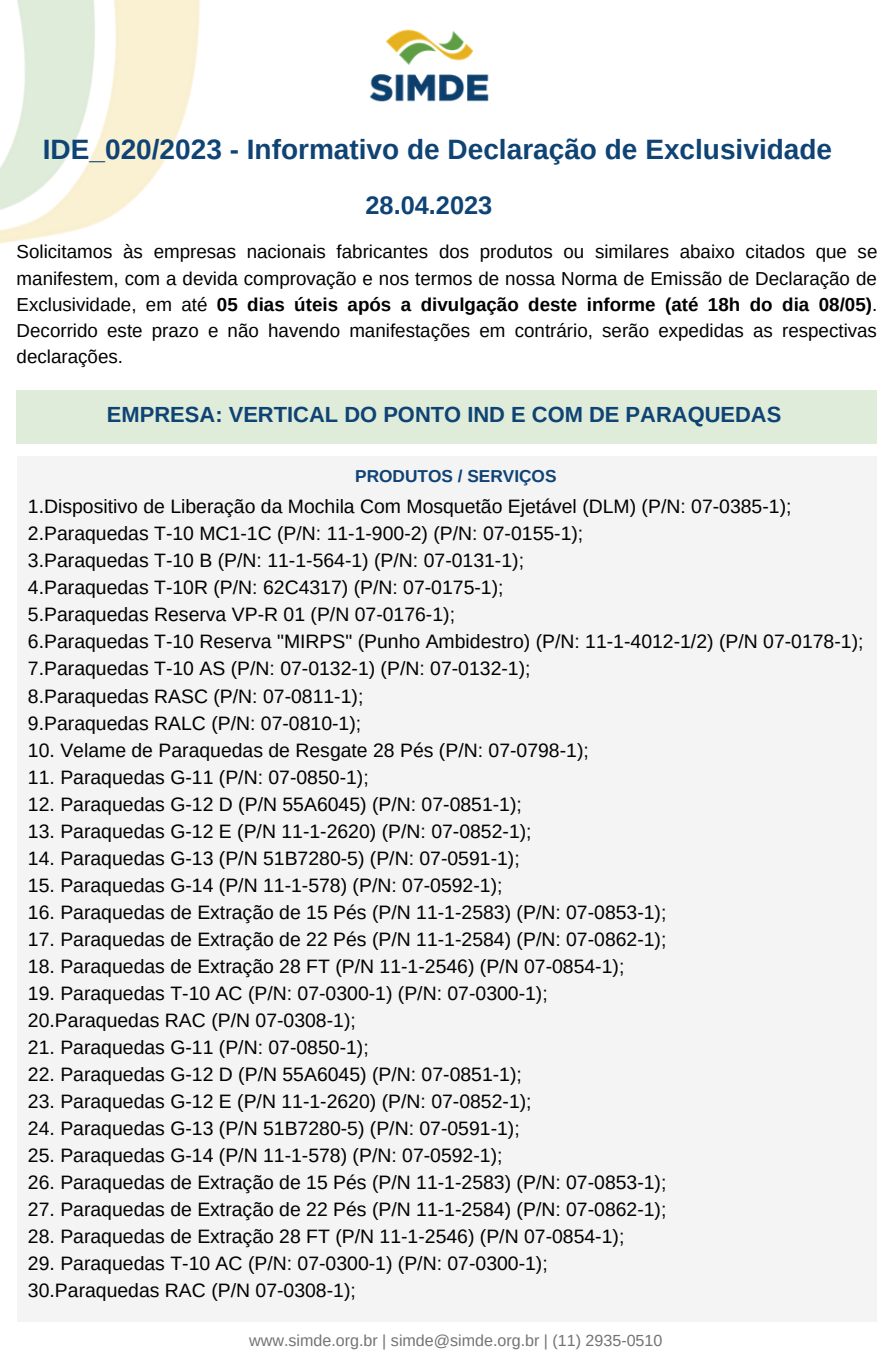
<style>
.page{position:relative;width:894px;height:1361px;background:#fff}
.page>*{position:absolute;margin:0;border:0;box-sizing:border-box;transform-origin:0 0}
.t1{font:700 28.05px "Arimo";color:#0e4374}
.t2{font:700 25.35px "Arimo";color:#0e4374}
.t3{font:700 21.9px "Arimo";color:#0e4374}
.t4{font:19.35px/27px "Arimo";color:#000}
.t5{font:18.75px/26.2px "Arimo";color:#000;text-align:justify}
.t6{font:700 17.25px "Arimo";color:#0e4374}
.t7{font:16.05px "Arimo";color:#737373}
.s1{font-weight:700}
</style>
<div class="page">
<img style="left:369px;top:29px;width:120px;height:73px">
<div style="left:17px;top:390px;width:859px;height:53px;background:#dfecda"></div>
<div style="left:17px;top:456px;width:859px;height:864px;background:#f4f4f4"></div>
<img style="left:0;top:0;width:200px;height:244px">
<h1 class="t1" style="left:43px;top:133px;width:790px">IDE_020/2023 - Informativo de Declaração de Exclusividade</h1>
<h2 class="t2" style="left:365px;top:191px;width:128px">28.04.2023</h2>
<p class="t5" style="left:17px;top:239px;width:862px">Solicitamos às empresas nacionais fabricantes dos produtos ou similares abaixo citados que se manifestem, com a devida comprovação e nos termos de nossa Norma de Emissão de Declaração de Exclusividade, em até <span class="s1">05 dias úteis após a divulgação deste informe (até 18h do dia 08/05)</span>.<br>Decorrido este prazo e não havendo manifestações em contrário, serão expedidas as respectivas declarações.</p>
<p class="t3" style="left:107px;top:402px;width:675px">EMPRESA: VERTICAL DO PONTO IND E COM DE PARAQUEDAS</p>
<p class="t6" style="left:355px;top:466px;width:203px">PRODUTOS / SERVIÇOS</p>
<p class="t4" style="left:28px;top:493px;width:836px">1.Dispositivo de Liberação da Mochila Com Mosquetão Ejetável (DLM) (P/N: 07-0385-1); 2.Paraquedas T-10 MC1-1C (P/N: 11-1-900-2) (P/N: 07-0155-1);<br>3.Paraquedas T-10 B (P/N: 11-1-564-1) (P/N: 07-0131-1);<br>4.Paraquedas T-10R (P/N: 62C4317) (P/N: 07-0175-1);<br>5.Paraquedas Reserva VP-R 01 (P/N 07-0176-1);<br>6.Paraquedas T-10 Reserva "MIRPS" (Punho Ambidestro) (P/N: 11-1-4012-1/2) (P/N 07-0178-1); 7.Paraquedas T-10 AS (P/N: 07-0132-1) (P/N: 07-0132-1);<br>8.Paraquedas RASC (P/N: 07-0811-1);<br>9.Paraquedas RALC (P/N: 07-0810-1);</p>
<p class="t4" style="left:28px;top:736px;width:562px">10. Velame de Paraquedas de Resgate 28 Pés (P/N: 07-0798-1);</p>
<p class="t4" style="left:28px;top:763px;width:342px">11. Paraquedas G-11 (P/N: 07-0850-1);</p>
<p class="t4" style="left:28px;top:790px;width:495px">12. Paraquedas G-12 D (P/N 55A6045) (P/N: 07-0851-1);</p>
<p class="t4" style="left:28px;top:817px;width:505px">13. Paraquedas G-12 E (P/N 11-1-2620) (P/N: 07-0852-1);</p>
<p class="t4" style="left:28px;top:844px;width:493px">14. Paraquedas G-13 (P/N 51B7280-5) (P/N: 07-0591-1);</p>
<p class="t4" style="left:28px;top:871px;width:476px">15. Paraquedas G-14 (P/N 11-1-578) (P/N: 07-0592-1);</p>
<p class="t4" style="left:28px;top:898px;width:639px">16. Paraquedas de Extração de 15 Pés (P/N 11-1-2583) (P/N: 07-0853-1);</p>
<p class="t4" style="left:28px;top:925px;width:639px">17. Paraquedas de Extração de 22 Pés (P/N 11-1-2584) (P/N: 07-0862-1);</p>
<p class="t4" style="left:28px;top:952px;width:597px">18. Paraquedas de Extração 28 FT (P/N 11-1-2546) (P/N 07-0854-1);</p>
<p class="t4" style="left:28px;top:979px;width:521px">19. Paraquedas T-10 AC (P/N: 07-0300-1) (P/N: 07-0300-1);<br>20.Paraquedas RAC (P/N 07-0308-1);</p>
<p class="t4" style="left:28px;top:1033px;width:342px">21. Paraquedas G-11 (P/N: 07-0850-1);</p>
<p class="t4" style="left:28px;top:1060px;width:495px">22. Paraquedas G-12 D (P/N 55A6045) (P/N: 07-0851-1);</p>
<p class="t4" style="left:28px;top:1087px;width:505px">23. Paraquedas G-12 E (P/N 11-1-2620) (P/N: 07-0852-1);</p>
<p class="t4" style="left:28px;top:1114px;width:493px">24. Paraquedas G-13 (P/N 51B7280-5) (P/N: 07-0591-1);</p>
<p class="t4" style="left:28px;top:1141px;width:476px">25. Paraquedas G-14 (P/N 11-1-578) (P/N: 07-0592-1);</p>
<p class="t4" style="left:28px;top:1168px;width:639px">26. Paraquedas de Extração de 15 Pés (P/N 11-1-2583) (P/N: 07-0853-1);</p>
<p class="t4" style="left:28px;top:1195px;width:639px">27. Paraquedas de Extração de 22 Pés (P/N 11-1-2584) (P/N: 07-0862-1);</p>
<p class="t4" style="left:28px;top:1222px;width:597px">28. Paraquedas de Extração 28 FT (P/N 11-1-2546) (P/N 07-0854-1);</p>
<p class="t4" style="left:28px;top:1249px;width:521px">29. Paraquedas T-10 AC (P/N: 07-0300-1) (P/N: 07-0300-1);<br>30.Paraquedas RAC (P/N 07-0308-1);</p>
<p class="t7" style="left:249px;top:1330px;width:414px">www.simde.org.br | simde@simde.org.br | (11) 2935-0510</p>
</div>
